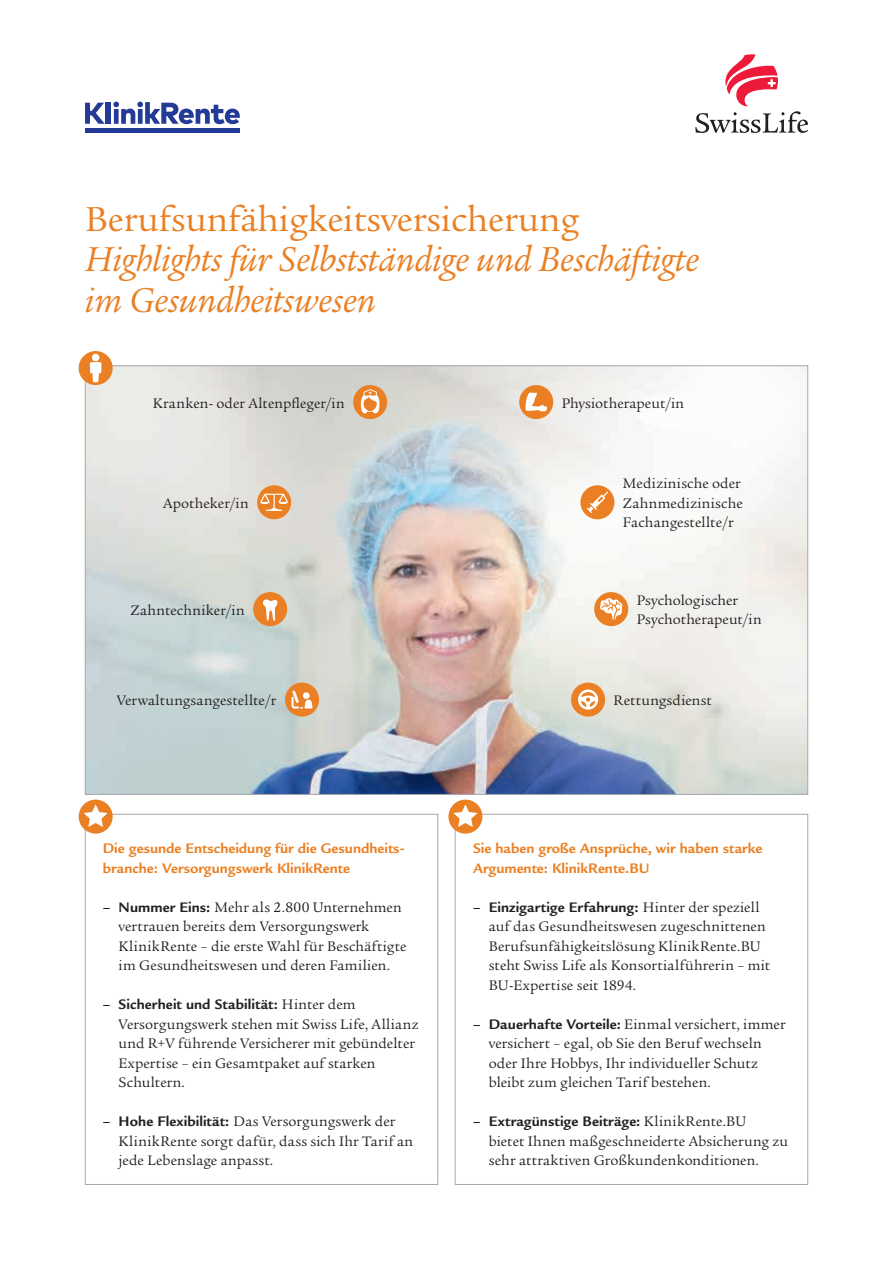
<style>
.page{position:relative;width:893px;height:1263px;background:#fff}
.page>*{position:absolute;margin:0;border:0;box-sizing:border-box;transform-origin:0 0}
.t1{font:italic 37.5px/40.5px "Legacy Serif";letter-spacing:-.005em;color:#ea8023}
.t2{font:37.5px "Legacy Serif";letter-spacing:-.005em;color:#ea8023}
.t3{font:15px/19.5px "Legacy Serif";letter-spacing:.01em;color:#231f20}
.t4{font:700 15px/19.5px "Legacy Sans LT";color:#ea8023}
.t5{font:700 15px "Legacy Sans LT";letter-spacing:.005em;color:#231f20}
.s1{font-family:"Legacy Sans LT";font-weight:700}
.s2{font-family:"Legacy Serif";font-weight:400}
</style>
<div class="page">
<div style="left:455px;top:814px;width:353px;height:371px;background:#fff;border:1px solid #a8a9ad"></div>
<svg style="left:695px;top:54px;width:113px;height:79px"></svg>
<svg style="left:85px;top:103px;width:20px;height:21px"></svg>
<div style="left:106px;top:103px;width:5px;height:21px;background:#233b96"></div>
<svg style="left:113px;top:102px;width:127px;height:22px"></svg>
<div style="left:85px;top:128px;width:155px;height:5px;background:#233b96"></div>
<div style="left:85px;top:814px;width:353px;height:371px;background:#fff;border:1px solid #a8a9ad"></div>
<img style="left:87px;top:368px;width:719px;height:425px">
<div style="left:79px;top:799px;width:34px;height:35px;background:#ea8023;border-radius:50%"></div>
<svg style="left:84px;top:804px;width:24px;height:23px"></svg>
<div style="left:448px;top:799px;width:34px;height:35px;background:#ea8023;border-radius:50%"></div>
<svg style="left:453px;top:804px;width:24px;height:23px"></svg>
<div style="left:79px;top:351px;width:34px;height:34px;background:#ea8023;border-radius:50%"></div>
<svg style="left:90px;top:362px;width:11px;height:20px"></svg>
<div style="left:92px;top:354px;width:7px;height:7px;background:#fff;border-radius:50%"></div>
<div style="left:353px;top:385px;width:34px;height:34px;background:#ea8023;border-radius:50%"></div>
<svg style="left:361px;top:389px;width:18px;height:30px"></svg>
<div style="left:519px;top:385px;width:34px;height:34px;background:#ea8023;border-radius:50%"></div>
<svg style="left:525px;top:393px;width:22px;height:19px"></svg>
<div style="left:571px;top:682px;width:34px;height:35px;background:#ea8023;border-radius:50%"></div>
<svg style="left:578px;top:689px;width:20px;height:21px"></svg>
<div style="left:285px;top:682px;width:34px;height:35px;background:#ea8023;border-radius:50%"></div>
<svg style="left:291px;top:690px;width:22px;height:19px"></svg>
<div style="left:580px;top:485px;width:34px;height:34px;background:#ea8023;border-radius:50%"></div>
<svg style="left:587px;top:492px;width:21px;height:21px"></svg>
<div style="left:257px;top:485px;width:34px;height:34px;background:#ea8023;border-radius:50%"></div>
<svg style="left:260px;top:494px;width:28px;height:17px"></svg>
<div style="left:594px;top:592px;width:34px;height:34px;background:#ea8023;border-radius:50%"></div>
<svg style="left:598px;top:595px;width:26px;height:25px"></svg>
<div style="left:253px;top:592px;width:34px;height:34px;background:#ea8023;border-radius:50%"></div>
<svg style="left:263px;top:599px;width:14px;height:22px"></svg>
<h1 class="t2" style="left:85px;top:198px;width:495px">Berufsunfähigkeitsversicherung</h1>
<h1 class="t1" style="left:85px;top:240px;width:616px">Highlights für Selbstständige und Beschäftigte im Gesundheitswesen</h1>
<p class="t3" style="left:153px;top:393px;width:193px">Kranken- oder Altenpfleger/in</p>
<p class="t3" style="left:562px;top:393px;width:124px">Physiotherapeut/in</p>
<p class="t3" style="left:163px;top:493px;width:87px">Apotheker/in</p>
<p class="t3" style="left:131px;top:600px;width:115px">Zahntechniker/in</p>
<p class="t3" style="left:623px;top:474px;width:121px">Medizinische oder<br>Zahnmedizinische<br>Fachangestellte/r</p>
<p class="t3" style="left:637px;top:590px;width:126px">Psychologischer<br>Psychotherapeut/in</p>
<p class="t3" style="left:117px;top:691px;width:161px">Verwaltungsangestellte/r</p>
<p class="t3" style="left:614px;top:691px;width:100px">Rettungsdienst</p>
<p class="t4" style="left:103px;top:839px;width:303px">Die gesunde Entscheidung für die Gesundheits&shy;branche: Versorgungswerk KlinikRente</p>
<p class="t3" style="left:119px;top:897px;width:289px;text-indent:-16px"><span class="s1">– Nummer Eins:</span> Mehr als 2.800 Unternehmen vertrauen bereits dem Versorgungswerk KlinikRente – die erste Wahl für Beschäftigte im Gesundheitswesen und deren Familien.</p>
<p class="t5" style="left:103px;top:996px;width:254px">– Sicherheit und Stabilität: <span class="s2">Hinter dem</span></p>
<p class="t3" style="left:119px;top:1014px;width:301px">Versorgungswerk stehen mit Swiss Life, Allianz und R+V führende Versicherer mit gebündelter Expertise – ein Gesamtpaket auf starken Schultern.</p>
<p class="t3" style="left:119px;top:1112px;width:296px;text-indent:-16px"><span class="s1">– Hohe Flexibilität:</span> Das Versorgungswerk der<br>KlinikRente sorgt dafür, dass sich Ihr Tarif an jede Lebenslage anpasst.</p>
<p class="t4" style="left:473px;top:839px;width:291px">Sie haben große Ansprüche, wir haben starke<br>Argumente: KlinikRente.BU</p>
<p class="t5" style="left:473px;top:898px;width:288px">– Einzigartige Erfahrung: <span class="s2">Hinter der speziell</span></p>
<p class="t3" style="left:489px;top:917px;width:283px">auf das Gesundheitswesen zugeschnittenen Berufsunfähigkeitslösung KlinikRente.BU steht Swiss Life als Konsortialführerin – mit BU-Expertise seit 1894.</p>
<p class="t3" style="left:489px;top:1014px;width:298px;text-indent:-16px"><span class="s1">– Dauerhafte Vorteile:</span> Einmal versichert, immer versichert – egal, ob Sie den Beruf wechseln oder Ihre Hobbys, Ihr individueller Schutz bleibt zum gleichen Tarif bestehen.</p>
<p class="t5" style="left:473px;top:1113px;width:275px">– Extragünstige Beiträge: <span class="s2">KlinikRente.BU</span></p>
<p class="t3" style="left:489px;top:1131px;width:301px">bietet Ihnen maßgeschneiderte Absicherung zu sehr attraktiven Großkundenkonditionen.</p>
</div>
